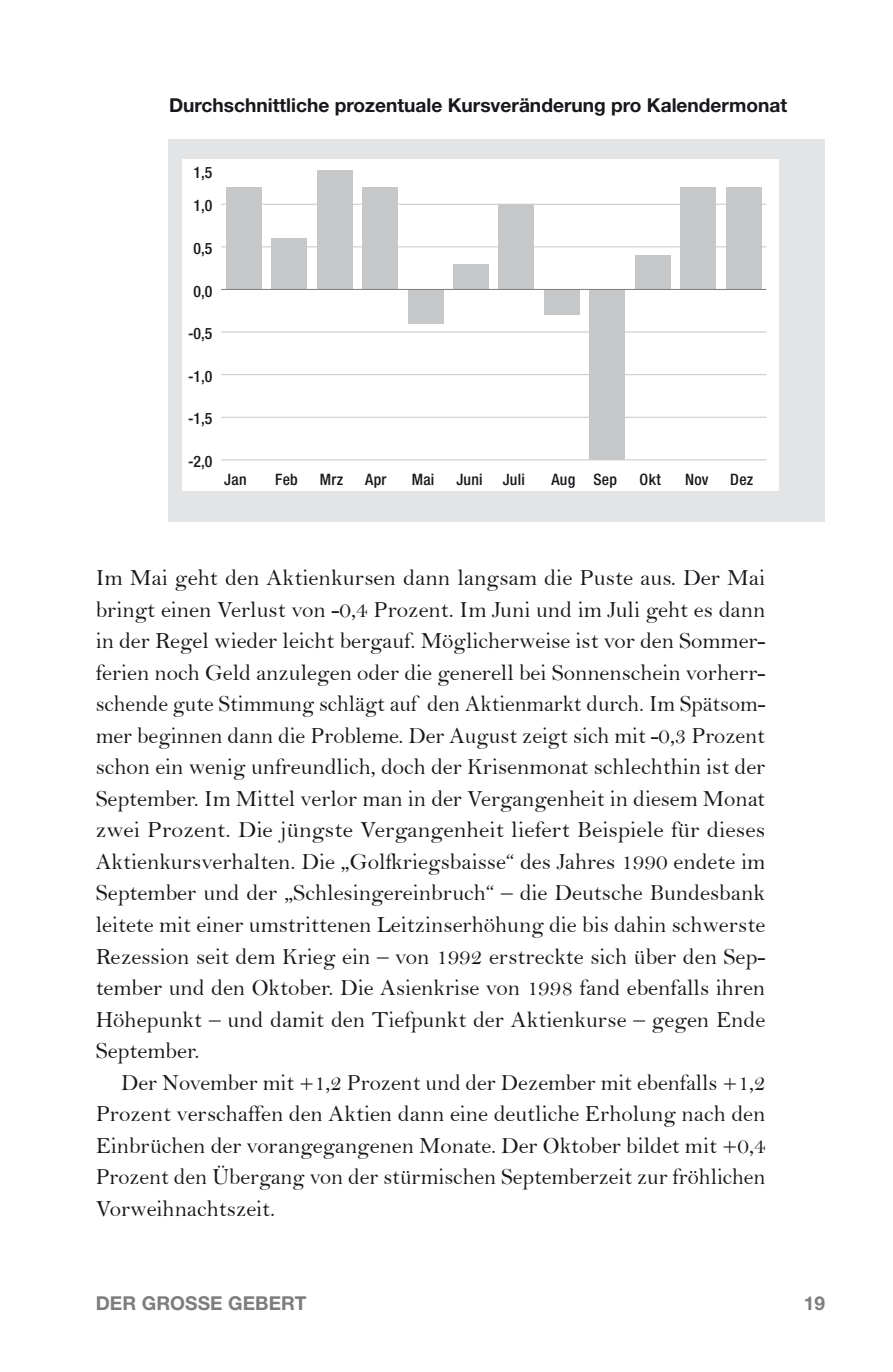
<style>
.page{position:relative;width:893px;height:1372px;background:#fff}
.page>*{position:absolute;margin:0;border:0;box-sizing:border-box;transform-origin:0 0}
.t1{font:23.18px/31.5px "Bell";color:#1a171c;text-align:justify}
.t2{font:700 19.12px "Helvetica Neue LT";color:#1a171c}
.t3{font:700 19.12px "Helvetica Neue LT";letter-spacing:.005em;color:#7c7d7f}
.t4{font:500 condensed 15.75px "Helvetica Neue LT";letter-spacing:.015em;color:#1a171c}
</style>
<div class="page">
<div style="left:168px;top:139px;width:657px;height:382px;background:#e3e4e5"></div>
<div style="left:183px;top:159px;width:593px;height:332px;background:#fff"></div>
<div style="left:226px;top:187px;width:36px;height:102px;background:#c6c7c9"></div>
<div style="left:271px;top:238px;width:36px;height:51px;background:#c6c7c9"></div>
<div style="left:317px;top:170px;width:35px;height:119px;background:#c6c7c9"></div>
<div style="left:362px;top:187px;width:36px;height:102px;background:#c6c7c9"></div>
<div style="left:408px;top:289px;width:35px;height:34px;background:#c6c7c9"></div>
<div style="left:453px;top:264px;width:36px;height:25px;background:#c6c7c9"></div>
<div style="left:499px;top:204px;width:35px;height:85px;background:#c6c7c9"></div>
<div style="left:544px;top:289px;width:36px;height:26px;background:#c6c7c9"></div>
<div style="left:590px;top:289px;width:35px;height:171px;background:#c6c7c9"></div>
<div style="left:635px;top:255px;width:36px;height:34px;background:#c6c7c9"></div>
<div style="left:680px;top:187px;width:36px;height:102px;background:#c6c7c9"></div>
<div style="left:726px;top:187px;width:35px;height:102px;background:#c6c7c9"></div>
<hr style="left:221px;top:459px;width:545px;height:1px;background:#c6c7c9">
<hr style="left:221px;top:417px;width:545px;height:1px;background:#c6c7c9">
<hr style="left:221px;top:374px;width:545px;height:1px;background:#c6c7c9">
<hr style="left:221px;top:331px;width:545px;height:1px;background:#c6c7c9">
<hr style="left:221px;top:289px;width:545px;height:1px;background:#7c7d7f">
<hr style="left:221px;top:246px;width:545px;height:1px;background:#c6c7c9">
<hr style="left:221px;top:204px;width:545px;height:1px;background:#c6c7c9">
<p class="t2" style="left:169px;top:93px;width:620px">Durchschnittliche prozentuale Kursveränderung pro Kalendermonat</p>
<p class="t4" style="left:194px;top:163px;width:20px">1,5</p>
<p class="t4" style="left:194px;top:196px;width:20px">1,0</p>
<p class="t4" style="left:194px;top:239px;width:20px">0,5</p>
<p class="t4" style="left:194px;top:282px;width:20px">0,0</p>
<p class="t4" style="left:188px;top:324px;width:26px">-0,5</p>
<p class="t4" style="left:188px;top:367px;width:26px">-1,0</p>
<p class="t4" style="left:188px;top:409px;width:26px">-1,5</p>
<p class="t4" style="left:188px;top:452px;width:26px">-2,0</p>
<p class="t4" style="left:224px;top:470px;width:24px">Jan</p>
<p class="t4" style="left:275px;top:470px;width:24px">Feb</p>
<p class="t4" style="left:320px;top:470px;width:25px">Mrz</p>
<p class="t4" style="left:365px;top:470px;width:23px">Apr</p>
<p class="t4" style="left:412px;top:470px;width:24px">Mai</p>
<p class="t4" style="left:456px;top:470px;width:28px">Juni</p>
<p class="t4" style="left:503px;top:470px;width:24px">Juli</p>
<p class="t4" style="left:551px;top:470px;width:67px">Aug Sep</p>
<p class="t4" style="left:640px;top:470px;width:23px">Okt</p>
<p class="t4" style="left:685px;top:470px;width:25px">Nov</p>
<p class="t4" style="left:730px;top:470px;width:24px">Dez</p>
<p class="t1" style="left:96px;top:562px;width:671px">Im Mai geht den Aktienkursen dann langsam die Puste aus. Der Mai bringt einen Verlust von -0,4 Prozent. Im Juni und im Juli geht es dann in der Regel wieder leicht bergauf. Möglicherweise ist vor den Sommer&shy;ferien noch Geld anzulegen oder die generell bei Sonnenschein vorherr&shy;schende gute Stimmung schlägt auf den Aktienmarkt durch. Im Spätsom&shy;mer beginnen dann die Probleme. Der August zeigt sich mit -0,3 Prozent schon ein wenig unfreundlich, doch der Krisenmonat schlechthin ist der September. Im Mittel verlor man in der Vergangenheit in diesem Monat zwei Prozent. Die jüngste Vergangenheit liefert Beispiele für dieses Aktienkursverhalten. Die „Golfkriegsbaisse“ des Jahres 1990 endete im September und der „Schlesingereinbruch“ – die Deutsche Bundesbank leitete mit einer umstrittenen Leitzinserhöhung die bis dahin schwerste Rezession seit dem Krieg ein – von 1992 erstreckte sich über den Sep&shy;tember und den Oktober. Die Asienkrise von 1998 fand ebenfalls ihren Höhepunkt – und damit den Tiefpunkt der Aktienkurse – gegen Ende September.</p>
<p class="t1" style="left:96px;top:1066px;width:671px;text-indent:26px">Der November mit +1,2 Prozent und der Dezember mit ebenfalls +1,2<br>Prozent verschaffen den Aktien dann eine deutliche Erholung nach den Einbrüchen der vorangegangenen Monate. Der Oktober bildet mit +0,4<br>Prozent den Übergang von der stürmischen Septemberzeit zur fröhlichen Vorweihnachtszeit.</p>
<p class="t3" style="left:96px;top:1291px;width:212px">Der grosse Gebert</p>
<p class="t3" style="left:804px;top:1291px;width:23px">19</p>
</div>
